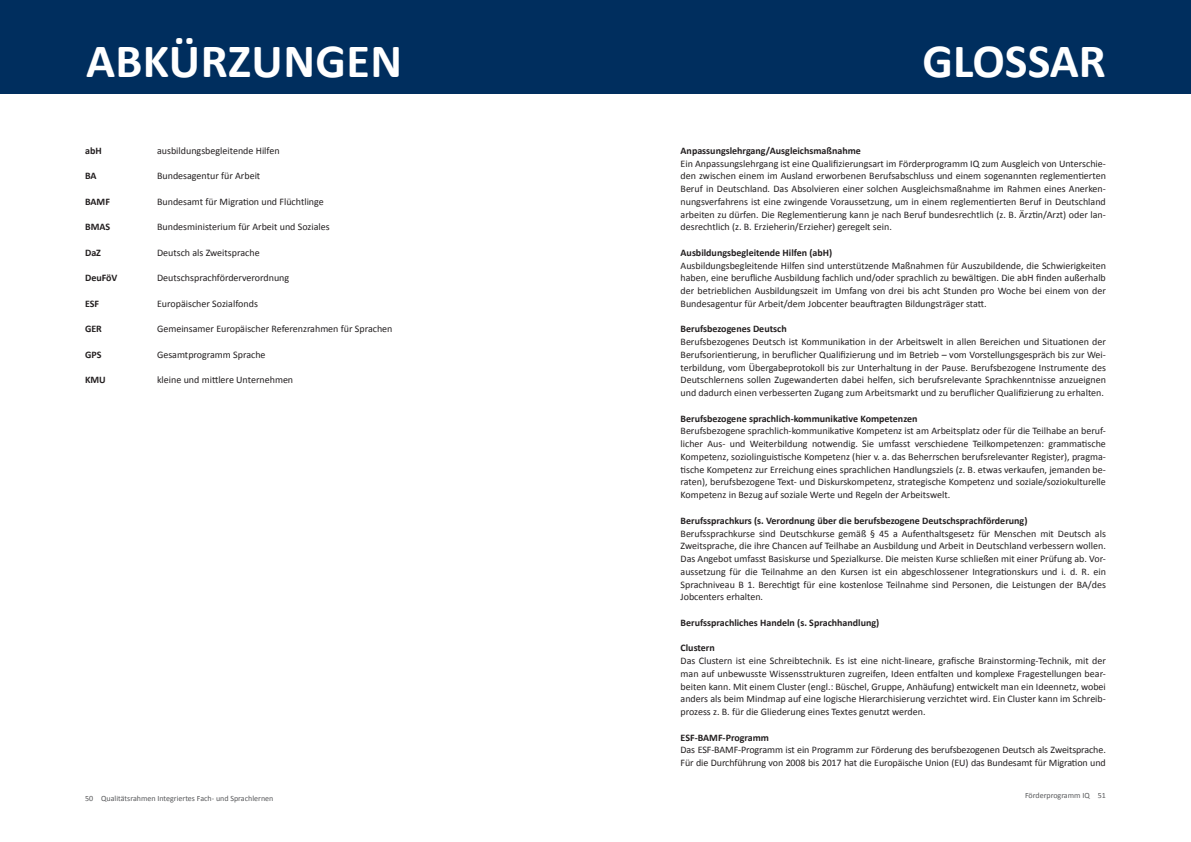
<style>
.page{position:relative;width:1191px;height:842px;background:#fff}
.page>*{position:absolute;margin:0;border:0;box-sizing:border-box;transform-origin:0 0}
._01_Überschrift_2_gr{font:700 48px "Calibri";letter-spacing:.01em;color:#fff}
._02_Fließtext{font:10px/12.8px "Calibri";color:#231f20;text-align:justify}
._02_Fließtext-2{font:700 10px "Calibri";color:#231f20}
.t1{font:8px "Calibri";color:#57585a}
</style>
<div class="page">
<div style="left:0;top:0;width:1191px;height:94px;background:#002e5e"></div>
<p class="_01_Überschrift_2_gr" style="left:86px;top:31px;width:317px">ABKÜRZUNGEN</p>
<p class="_02_Fließtext-2" style="left:85px;top:144px;width:18px">abH</p>
<p class="_02_Fließtext" style="left:157px;top:144px;width:124px">ausbildungsbegleitende Hilfen</p>
<p class="_02_Fließtext-2" style="left:85px;top:170px;width:13px">BA</p>
<p class="_02_Fließtext" style="left:157px;top:170px;width:105px">Bundesagentur für Arbeit</p>
<p class="_02_Fließtext-2" style="left:85px;top:195px;width:26px">BAMF</p>
<p class="_02_Fließtext" style="left:157px;top:195px;width:168px">Bundesamt für Migration und Flüchtlinge</p>
<p class="_02_Fließtext-2" style="left:85px;top:221px;width:27px">BMAS</p>
<p class="_02_Fließtext" style="left:157px;top:221px;width:174px">Bundesministerium für Arbeit und Soziales</p>
<p class="_02_Fließtext-2" style="left:85px;top:246px;width:18px">DaZ</p>
<p class="_02_Fließtext" style="left:157px;top:246px;width:104px">Deutsch als Zweitsprache</p>
<p class="_02_Fließtext-2" style="left:85px;top:272px;width:34px">DeuFöV</p>
<p class="_02_Fließtext" style="left:157px;top:272px;width:134px">Deutschsprachförderverordnung</p>
<p class="_02_Fließtext-2" style="left:85px;top:297px;width:16px">ESF</p>
<p class="_02_Fließtext" style="left:157px;top:297px;width:102px">Europäischer Sozialfonds</p>
<p class="_02_Fließtext-2" style="left:85px;top:323px;width:18px">GER</p>
<p class="_02_Fließtext" style="left:157px;top:323px;width:237px">Gemeinsamer Europäischer Referenzrahmen für Sprachen</p>
<p class="_02_Fließtext-2" style="left:85px;top:348px;width:18px">GPS</p>
<p class="_02_Fließtext" style="left:157px;top:348px;width:110px">Gesamtprogramm Sprache</p>
<p class="_02_Fließtext-2" style="left:85px;top:374px;width:22px">KMU</p>
<p class="_02_Fließtext" style="left:157px;top:374px;width:138px">kleine und mittlere Unternehmen</p>
<p class="t1" style="left:85px;top:793px;width:190px">50 Qualitätsrahmen Integriertes Fach- und Sprachlernen</p>
<p class="_01_Überschrift_2_gr" style="left:922px;top:31px;width:185px">GLOSSAR</p>
<p class="_02_Fließtext-2" style="left:680px;top:144px;width:182px">Anpassungslehrgang/Ausgleichsmaßnahme</p>
<p class="_02_Fließtext" style="left:680px;top:157px;width:427px">Ein Anpassungslehrgang ist eine Qualifizierungsart im Förderprogramm IQ zum Ausgleich von Unterschie&shy;den zwischen einem im Ausland erworbenen Berufsabschluss und einem sogenannten reglementierten Beruf in Deutschland. Das Absolvieren einer solchen Ausgleichsmaßnahme im Rahmen eines Anerken&shy;nungsverfahrens ist eine zwingende Voraussetzung, um in einem reglementierten Beruf in Deutschland arbeiten zu dürfen. Die Reglementierung kann je nach Beruf bundesrechtlich (z. B. Ärztin/Arzt) oder lan&shy;desrechtlich (z. B. Erzieherin/Erzieher) geregelt sein.</p>
<p class="_02_Fließtext-2" style="left:680px;top:246px;width:153px">Ausbildungsbegleitende Hilfen (abH)</p>
<p class="_02_Fließtext" style="left:680px;top:259px;width:427px">Ausbildungsbegleitende Hilfen sind unterstützende Maßnahmen für Auszubildende, die Schwierigkeiten haben, eine berufliche Ausbildung fachlich und/oder sprachlich zu bewältigen. Die abH finden außerhalb der betrieblichen Ausbildungszeit im Umfang von drei bis acht Stunden pro Woche bei einem von der Bundesagentur für Arbeit/dem Jobcenter beauftragten Bildungsträger statt.</p>
<p class="_02_Fließtext-2" style="left:680px;top:323px;width:108px">Berufsbezogenes Deutsch</p>
<p class="_02_Fließtext" style="left:680px;top:335px;width:427px">Berufsbezogenes Deutsch ist Kommunikation in der Arbeitswelt in allen Bereichen und Situationen der Berufsorientierung, in beruflicher Qualifizierung und im Betrieb – vom Vorstellungsgespräch bis zur Wei&shy;terbildung, vom Übergabeprotokoll bis zur Unterhaltung in der Pause. Berufsbezogene Instrumente des Deutschlernens sollen Zugewanderten dabei helfen, sich berufsrelevante Sprachkenntnisse anzueignen und dadurch einen verbesserten Zugang zum Arbeitsmarkt und zu beruflicher Qualifizierung zu erhalten.</p>
<p class="_02_Fließtext-2" style="left:680px;top:412px;width:238px">Berufsbezogene sprachlich-kommunikative Kompetenzen</p>
<p class="_02_Fließtext" style="left:680px;top:425px;width:427px">Berufsbezogene sprachlich-kommunikative Kompetenz ist am Arbeitsplatz oder für die Teilhabe an beruf&shy;licher Aus- und Weiterbildung notwendig. Sie umfasst verschiedene Teilkompetenzen: grammatische Kompetenz, soziolinguistische Kompetenz (hier v. a. das Beherrschen berufsrelevanter Register), pragma&shy;tische Kompetenz zur Erreichung eines sprachlichen Handlungsziels (z. B. etwas verkaufen, jemanden be&shy;raten), berufsbezogene Text- und Diskurskompetenz, strategische Kompetenz und soziale/soziokulturelle Kompetenz in Bezug auf soziale Werte und Regeln der Arbeitswelt.</p>
<p class="_02_Fließtext-2" style="left:680px;top:514px;width:348px">Berufssprachkurs (s. Verordnung über die berufsbezogene Deutschsprachförderung)</p>
<p class="_02_Fließtext" style="left:680px;top:527px;width:427px">Berufssprachkurse sind Deutschkurse gemäß § 45 a Aufenthaltsgesetz für Menschen mit Deutsch als Zweitsprache, die ihre Chancen auf Teilhabe an Ausbildung und Arbeit in Deutschland verbessern wollen.<br>Das Angebot umfasst Basiskurse und Spezialkurse. Die meisten Kurse schließen mit einer Prüfung ab. Vor&shy;aussetzung für die Teilnahme an den Kursen ist ein abgeschlossener Integrationskurs und i. d. R. ein Sprachniveau B 1. Berechtigt für eine kostenlose Teilnahme sind Personen, die Leistungen der BA/des Jobcenters erhalten.</p>
<p class="_02_Fließtext-2" style="left:680px;top:616px;width:200px">Berufssprachliches Handeln (s. Sprachhandlung)</p>
<p class="_02_Fließtext-2" style="left:680px;top:642px;width:36px">Clustern</p>
<p class="_02_Fließtext" style="left:680px;top:654px;width:427px">Das Clustern ist eine Schreibtechnik. Es ist eine nicht-lineare, grafische Brainstorming-Technik, mit der man auf unbewusste Wissensstrukturen zugreifen, Ideen entfalten und komplexe Fragestellungen bear&shy;beiten kann. Mit einem Cluster (engl.: Büschel, Gruppe, Anhäufung) entwickelt man ein Ideennetz, wobei anders als beim Mindmap auf eine logische Hierarchisierung verzichtet wird. Ein Cluster kann im Schreib&shy;prozess z. B. für die Gliederung eines Textes genutzt werden.</p>
<p class="_02_Fließtext-2" style="left:680px;top:731px;width:90px">ESF-BAMF-Programm</p>
<p class="_02_Fließtext" style="left:680px;top:744px;width:427px">Das ESF-BAMF-Programm ist ein Programm zur Förderung des berufsbezogenen Deutsch als Zweitsprache.<br>Für die Durchführung von 2008 bis 2017 hat die Europäische Union (EU) das Bundesamt für Migration und</p>
<p class="t1" style="left:1025px;top:790px;width:82px">Förderprogramm IQ 51</p>
</div>
